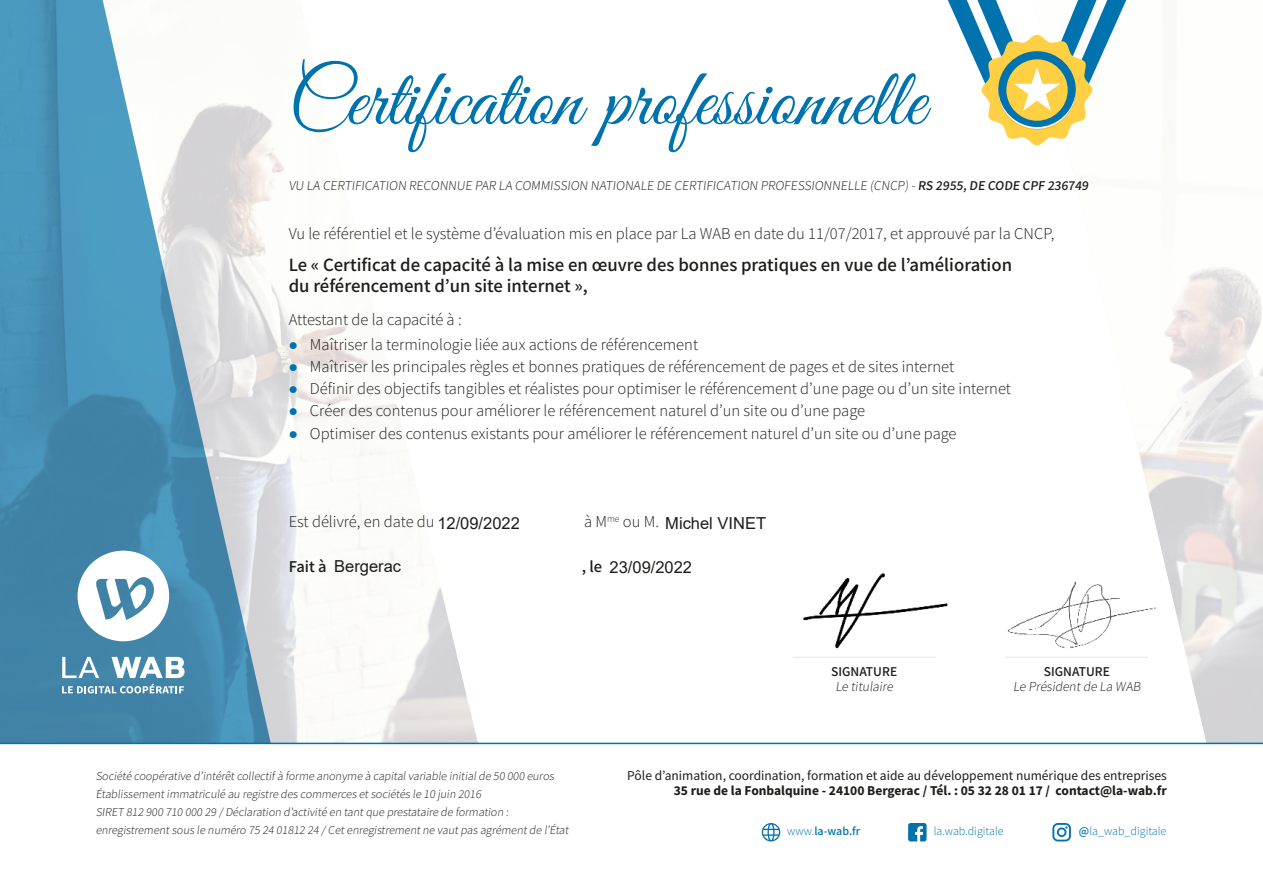
<style>
.page{position:relative;width:1263px;height:894px;background:#fff}
.page>*{position:absolute;margin:0;border:0;box-sizing:border-box;transform-origin:0 0}
.t1{font:500 18.75px/21px "Mada";color:#1d1d1b}
.t2{font:300 16.5px "Mada";color:#1d1d1b}
.t3{font:16.5px "Arial";color:#1d1d1b}
.t4{font:500 16.5px "Mada";color:#1d1d1b}
.t5{font:300 13.5px "Mada";color:#1d1d1b}
.t6{font:13.5px "Mada";color:#1d1d1b}
.t7{font:700 13.5px "Mada";color:#1d1d1b}
.t8{font:500 13.5px "Mada";color:#1d1d1b}
.t9{font:300 12px/18px "Mada";color:#1d1d1b}
.t10{font:300 12px "Mada";color:#0073af}
.t11{font:500 12px "Mada";color:#0073af}
.s1{font-weight:500}
.s2{color:#0073af}
.s3{font-family:"Arial";font-weight:400}
.s4{font-family:"Mada";font-weight:300}
.s5{font-family:"Mada";font-weight:500}
.s6{font-weight:300}
</style>
<div class="page">
<img style="left:279px;top:102px;width:199px;height:640px">
<img style="left:1033px;top:145px;width:230px;height:597px">
<svg style="left:294px;top:59px;width:637px;height:93px"></svg>
<svg style="left:0;top:0;width:279px;height:742px;background:#7eadc5"></svg>
<svg style="left:0;top:742px;width:1263px;height:100px"></svg>
<hr style="left:793px;top:656px;width:143px;height:1px;background:#edecec">
<hr style="left:1005px;top:656px;width:143px;height:1px;background:#edecec">
<svg style="left:78px;top:550px;width:91px;height:91px"></svg>
<svg style="left:62px;top:656px;width:37px;height:21px"></svg>
<svg style="left:111px;top:656px;width:74px;height:21px"></svg>
<svg style="left:62px;top:683px;width:122px;height:10px"></svg>
<svg style="left:908px;top:822px;width:19px;height:19px"></svg>
<svg style="left:1052px;top:822px;width:19px;height:19px"></svg>
<svg style="left:762px;top:822px;width:18px;height:19px"></svg>
<svg style="left:947px;top:0;width:180px;height:145px"></svg>
<img style="left:1007px;top:579px;width:149px;height:69px">
<img style="left:799px;top:573px;width:149px;height:85px">
<p class="t5" style="left:289px;top:178px;width:803px">VU LA CERTIFICATION RECONNUE PAR LA COMMISSION NATIONALE DE CERTIFICATION PROFESSIONNELLE (CNCP) - <span class="s1">RS 2955, DE CODE CPF 236749</span></p>
<p class="t2" style="left:289px;top:224px;width:767px">Vu le référentiel et le système d’évaluation mis en place par La WAB en date du 11/07/2017, et approuvé par la CNCP,</p>
<p class="t1" style="left:289px;top:255px;width:725px">Le « Certificat de capacité à la mise en œuvre des bonnes pratiques en vue de l’amélioration du référencement d’un site internet »,</p>
<p class="t2" style="left:289px;top:310px;width:174px">Attestant de la capacité à :</p>
<p class="t2" style="left:289px;top:335px;width:411px"><span class="s2">●</span> Maîtriser la terminologie liée aux actions de référencement</p>
<p class="t2" style="left:289px;top:357px;width:667px"><span class="s2">●</span> Maîtriser les principales règles et bonnes pratiques de référencement de pages et de sites internet</p>
<p class="t2" style="left:289px;top:379px;width:724px"><span class="s2">●</span> Définir des objectifs tangibles et réalistes pour optimiser le référencement d’une page ou d’un site internet</p>
<p class="t2" style="left:289px;top:402px;width:578px"><span class="s2">●</span> Créer des contenus pour améliorer le référencement naturel d’un site ou d’une page</p>
<p class="t2" style="left:289px;top:424px;width:669px"><span class="s2">●</span> Optimiser des contenus existants pour améliorer le référencement naturel d’un site ou d’une page</p>
<p class="t2" style="left:289px;top:513px;width:233px">Est délivré, en date du <span class="s3">12/09/2022</span></p>
<p class="t3" style="left:584px;top:511px;width:184px"><span class="s4">à M</span><sup>me</sup> <span class="s4">ou M.</span> Michel VINET</p>
<p class="t4" style="left:289px;top:557px;width:39px">Fait à</p>
<p class="t3" style="left:582px;top:555px;width:112px"><span class="s5">, le</span> 23/09/2022</p>
<p class="t3" style="left:334px;top:554px;width:68px">Bergerac</p>
<p class="t8" style="left:831px;top:663px;width:68px">SIGNATURE</p>
<p class="t5" style="left:835px;top:678px;width:61px">Le titulaire</p>
<p class="t8" style="left:1044px;top:663px;width:68px">SIGNATURE</p>
<p class="t5" style="left:1013px;top:678px;width:131px">Le Président de La WAB</p>
<p class="t9" style="left:96px;top:766px;width:476px">Société coopérative d’intérêt collectif à forme anonyme à capital variable initial de 50 000 euros Établissement immatriculé au registre des commerces et sociétés le 10 juin 2016<br>SIRET 812 900 710 000 29 / Déclaration d’activité en tant que prestataire de formation : enregistrement sous le numéro 75 24 01812 24 / Cet enregistrement ne vaut pas agrément de l’État</p>
<p class="t6" style="left:627px;top:767px;width:541px">Pôle d’animation, coordination, formation et aide au développement numérique des entreprises</p>
<p class="t7" style="left:674px;top:782px;width:495px">35 rue de la Fonbalquine - 24100 Bergerac / Tél. : 05 32 28 01 17 / contact@la-wab.fr</p>
<p class="t11" style="left:787px;top:824px;width:74px"><span class="s6">www.</span>la-wab.fr</p>
<p class="t10" style="left:934px;top:824px;width:71px">la.wab.digitale</p>
<p class="t10" style="left:1079px;top:824px;width:89px"><span class="s1">@</span>la_wab_digitale</p>
</div>
